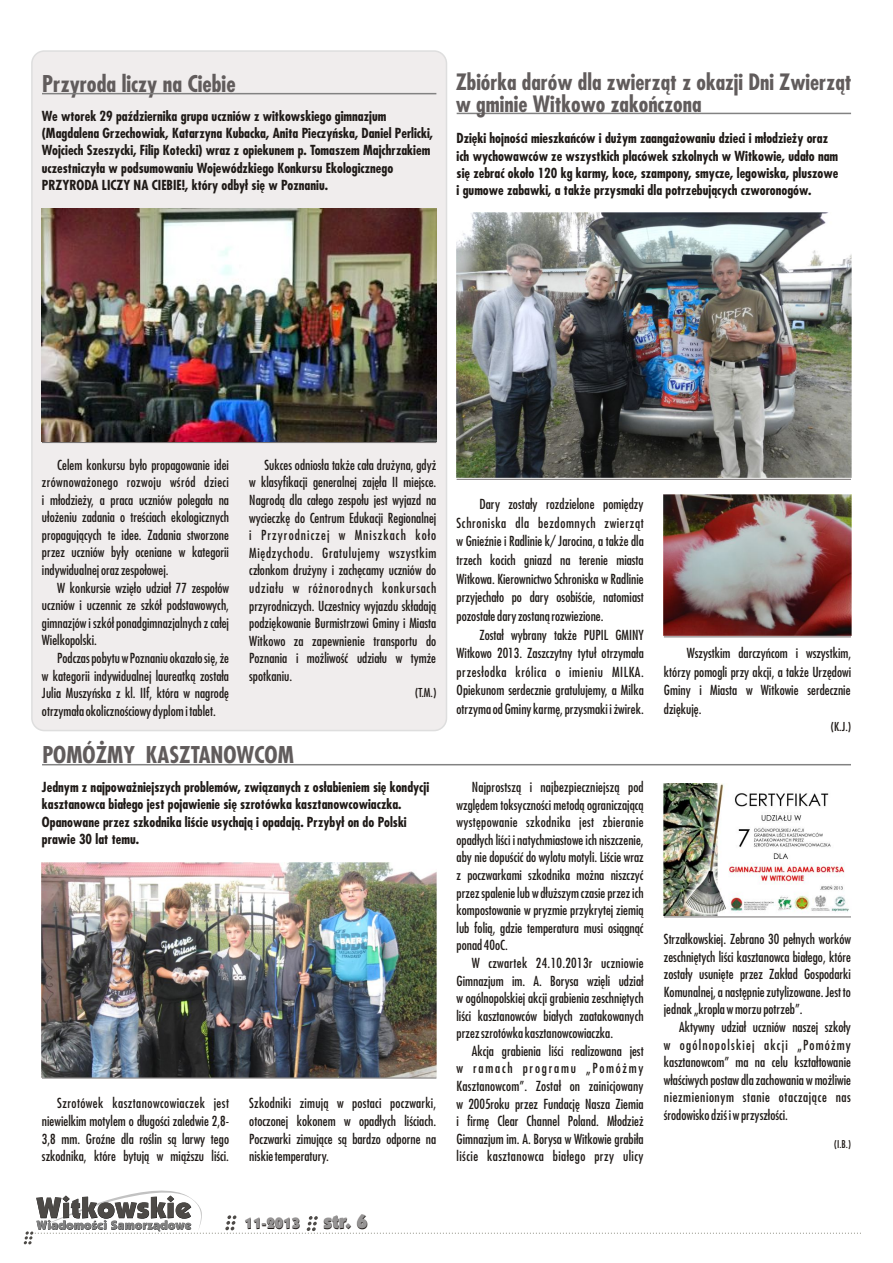
<style>
.page{position:relative;width:893px;height:1263px;background:#fff}
.page>*{position:absolute;margin:0;border:0;box-sizing:border-box;transform-origin:0 0}
.t1{font:700 22.5px "Fujiyama";color:#615c5c}
.t2{font:700 21.9px/22.4px "Fujiyama";color:#615c5c}
.t3{font:900 15px "Kabel IT Cby BT";color:#1f1a17}
.t4{font:13.5px/17.5px "Fujiyama";color:#1f1a17;text-align:justify}
.t5{font:700 13.5px/17.2px "Fujiyama";color:#1f1a17}
.t6{font:12px "Fujiyama";color:#1f1a17}
.t7{font:10.5px "Fujiyama";color:#1f1a17}
.s1{font-size:19.5px}
</style>
<div class="page">
<div style="left:31px;top:50px;width:416px;height:681px;background:#f0eded;border:2px solid #dedede;border-radius:12px"></div>
<svg style="left:24px;top:1190px;width:837px;height:54px"></svg>
<hr style="left:457px;top:113px;width:394px;height:1px;background:#828282">
<img style="left:456px;top:213px;width:395px;height:265px">
<img style="left:664px;top:495px;width:187px;height:140px">
<hr style="left:457px;top:479px;width:394px;height:1px;background:#737070">
<hr style="left:664px;top:636px;width:187px;height:1px;background:#737070">
<hr style="left:42px;top:93px;width:394px;height:1px;background:#828282">
<hr style="left:42px;top:442px;width:394px;height:1px;background:#737070">
<img style="left:42px;top:208px;width:394px;height:233px">
<hr style="left:42px;top:764px;width:809px;height:1px;background:#828282">
<img style="left:663px;top:783px;width:186px;height:132px">
<img style="left:42px;top:862px;width:395px;height:215px">
<hr style="left:42px;top:1078px;width:394px;height:1px;background:#737070">
<hr style="left:664px;top:916px;width:187px;height:1px;background:#737070">
<h1 class="t1" style="left:42px;top:76px;width:195px">Przyroda liczy na Ciebie</h1>
<p class="t5" style="left:42px;top:109px;width:393px">We wtorek 29 października grupa uczniów z witkowskiego gimnazjum (Magdalena Grzechowiak, Katarzyna Kubacka, Anita Pieczyńska, Daniel Perlicki, Wojciech Szeszycki, Filip Kotecki) wraz z opiekunem p. Tomaszem Majchrzakiem uczestniczyła w podsumowaniu Wojewódzkiego Konkursu Ekologicznego PRZYRODA LICZY NA CIEBIE!, który odbył się w Poznaniu.</p>
<h2 class="t2" style="left:456px;top:73px;width:397px">Zbiórka darów dla zwierząt z okazji Dni Zwierząt w gminie Witkowo zakończona</h2>
<p class="t5" style="left:457px;top:131px;width:383px">Dzięki hojności mieszkańców i dużym zaangażowaniu dzieci i młodzieży oraz ich wychowawców ze wszystkich placówek szkolnych w Witkowie, udało nam się zebrać około 120 kg karmy, koce, szampony, smycze, legowiska, pluszowe i gumowe zabawki, a także przysmaki dla potrzebujących czworonogów.</p>
<p class="t4" style="left:42px;top:457px;width:189px;text-indent:15px">Celem konkursu było propagowanie idei zrównoważonego rozwoju wśród dzieci i młodzieży, a praca uczniów polegała na ułożeniu zadania o treściach ekologicznych propagujących te idee. Zadania stworzone przez uczniów były oceniane w kategorii indywidualnej oraz zespołowej.</p>
<p class="t4" style="left:42px;top:580px;width:189px;text-indent:15px">W konkursie wzięło udział 77 zespołów uczniów i uczennic ze szkół podstawowych, gimnazjów i szkół ponadgimnazjalnych z całej Wielkopolski.</p>
<p class="t4" style="left:42px;top:650px;width:189px;text-indent:15px">Podczas pobytu w Poznaniu okazało się, że w kategorii indywidualnej laureatką została Julia Muszyńska z kl. IIf, która w nagrodę otrzymała okolicznościowy dyplom i tablet.</p>
<p class="t4" style="left:249px;top:457px;width:189px;text-indent:15px">Sukces odniosła także cała drużyna, gdyż w klasyfikacji generalnej zajęła II miejsce.<br>Nagrodą dla całego zespołu jest wyjazd na wycieczkę do Centrum Edukacji Regionalnej i Przyrodniczej w Mniszkach koło Międzychodu. Gratulujemy wszystkim członkom drużyny i zachęcamy uczniów do udziału w różnorodnych konkursach przyrodniczych. Uczestnicy wyjazdu składają podziękowanie Burmistrzowi Gminy i Miasta Witkowo za zapewnienie transportu do Poznania i możliwość udziału w tymże spotkaniu.</p>
<p class="t6" style="left:415px;top:687px;width:23px">(T.M.)</p>
<p class="t4" style="left:457px;top:496px;width:189px;line-height:18.6px;text-indent:23px">Dary zostały rozdzielone pomiędzy Schroniska dla bezdomnych zwierząt w Gnieźnie i Radlinie k/ Jarocina, a także dla trzech kocich gniazd na terenie miasta Witkowa. Kierownictwo Schroniska w Radlinie przyjechało po dary osobiście, natomiast pozostałe dary zostaną rozwiezione.</p>
<p class="t4" style="left:457px;top:626px;width:189px;line-height:18.6px;text-indent:23px">Został wybrany także PUPIL GMINY Witkowo 2013. Zaszczytny tytuł otrzymała przesłodka królica o imieniu MILKA.<br>Opiekunom serdecznie gratulujemy, a Milka otrzyma od Gminy karmę, przysmaki i żwirek.</p>
<p class="t4" style="left:664px;top:645px;width:189px;line-height:18.6px;text-indent:23px">Wszystkim darczyńcom i wszystkim, którzy pomogli przy akcji, a także Urzędowi Gminy i Miasta w Witkowie serdecznie dziękuję.</p>
<p class="t6" style="left:831px;top:721px;width:22px">(K.J.)</p>
<h1 class="t1" style="left:42px;top:747px;width:253px">POMÓŻMY KASZTANOWCOM</h1>
<p class="t5" style="left:42px;top:780px;width:389px">Jednym z najpoważniejszych problemów, związanych z osłabieniem się kondycji kasztanowca białego jest pojawienie się szrotówka kasztanowcowiaczka.<br>Opanowane przez szkodnika liście usychają i opadają. Przybył on do Polski prawie 30 lat temu.</p>
<p class="t4" style="left:457px;top:779px;width:189px;text-indent:15px">Najprostszą i najbezpieczniejszą pod względem toksyczności metodą ograniczającą występowanie szkodnika jest zbieranie opadłych liści i natychmiastowe ich niszczenie, aby nie dopuścić do wylotu motyli. Liście wraz z poczwarkami szkodnika można niszczyć przez spalenie lub w dłuższym czasie przez ich kompostowanie w pryzmie przykrytej ziemią lub folią, gdzie temperatura musi osiągnąć ponad 40oC.</p>
<p class="t4" style="left:457px;top:955px;width:189px;text-indent:15px">W czwartek 24.10.2013r uczniowie Gimnazjum im. A. Borysa wzięli udział w ogólnopolskiej akcji grabienia zeschniętych liści kasztanowców białych zaatakowanych przez szrotówka kasztanowcowiaczka.</p>
<p class="t4" style="left:457px;top:1043px;width:189px;text-indent:15px">Akcja grabienia liści realizowana jest w ramach programu „Pomóżmy Kasztanowcom”. Został on zainicjowany w 2005roku przez Fundację Nasza Ziemia i firmę Clear Channel Poland. Młodzież Gimnazjum im. A. Borysa w Witkowie grabiła liście kasztanowca białego przy ulicy</p>
<p class="t4" style="left:42px;top:1096px;width:189px;text-indent:15px">Szrotówek kasztanowcowiaczek jest niewielkim motylem o długości zaledwie 2,8- 3,8 mm. Groźne dla roślin są larwy tego szkodnika, które bytują w miąższu liści.</p>
<p class="t4" style="left:249px;top:1096px;width:189px">Szkodniki zimują w postaci poczwarki, otoczonej kokonem w opadłych liściach.<br>Poczwarki zimujące są bardzo odporne na niskie temperatury.</p>
<p class="t4" style="left:664px;top:931px;width:189px">Strzałkowskiej. Zebrano 30 pełnych worków zeschniętych liści kasztanowca białego, które zostały usunięte przez Zakład Gospodarki Komunalnej, a następnie zutylizowane. Jest to jednak „kropla w morzu potrzeb”.</p>
<p class="t4" style="left:664px;top:1019px;width:189px;text-indent:15px">Aktywny udział uczniów naszej szkoły w ogólnopolskiej akcji „Pomóżmy kasztanowcom” ma na celu kształtowanie właściwych postaw dla zachowania w możliwie niezmienionym stanie otaczające nas środowisko dziś i w przyszłości.</p>
<p class="t7" style="left:834px;top:1140px;width:18px">(I.B.)</p>
<p class="t3" style="left:245px;top:1218px;width:124px">11-2013 <span class="s1">str. 6</span></p>
</div>
